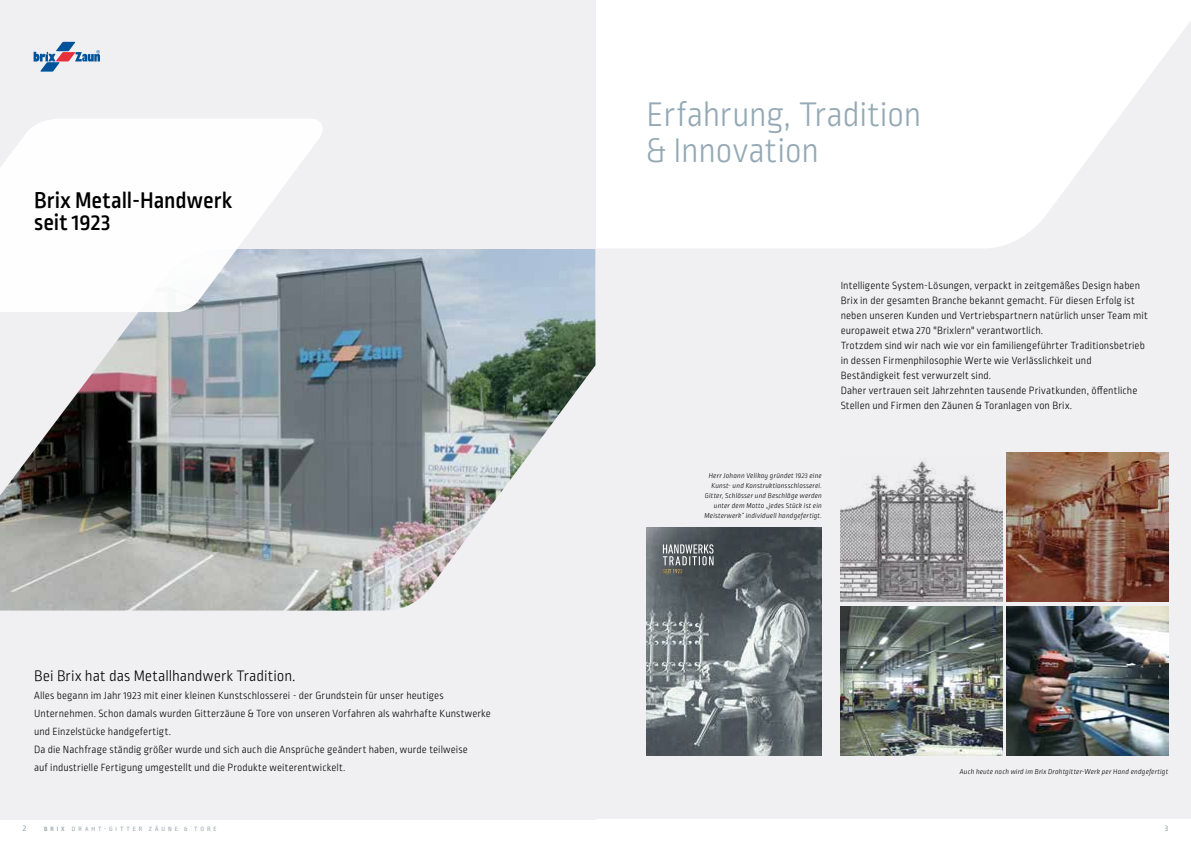
<style>
.page{position:relative;width:1191px;height:842px;background:#fff}
.page>*{position:absolute;margin:0;border:0;box-sizing:border-box;transform-origin:0 0}
.t1{font:300 36px/36px "Ropa Mix Pro";letter-spacing:-.01em;color:#94a9b5}
.t2{font:500 24px/22px "Ropa Mix Pro";letter-spacing:.005em;color:#000}
.t3{font:300 16px "Ropa Mix Pro";letter-spacing:.005em;color:#000}
.t4{font:300 11px/15px "Ropa Mix Pro";letter-spacing:.005em;color:#000}
.t5{font:9px "Ropa Mix Pro";color:#98a6af}
.t6{font:italic 300 7.5px/10px "Ropa Mix Pro";letter-spacing:.02em;color:#000;text-align:right}
.t7{font:6.5px "Ropa Mix Pro";letter-spacing:.45em;color:#98a6af}
.s1{font-weight:700}
</style>
<div class="page">
<div style="left:595px;top:0;width:596px;height:819px;background:#f0f0f3"></div>
<svg style="left:596px;top:0;width:595px;height:248px;fill:#fff"></svg>
<div style="left:0;top:0;width:595px;height:819px;background:#f0f0f3"></div>
<img style="left:0;top:249px;width:595px;height:362px">
<img style="left:840px;top:461px;width:162px;height:140px">
<img style="left:1006px;top:452px;width:162px;height:149px">
<img style="left:840px;top:606px;width:162px;height:149px">
<img style="left:1006px;top:606px;width:162px;height:149px">
<svg style="left:646px;top:527px;width:176px;height:228px"></svg>
<svg style="left:34px;top:41px;width:66px;height:31px"></svg>
<svg style="left:663px;top:544px;width:50px;height:29px"></svg>
<svg style="left:0;top:119px;width:328px;height:193px;fill:#fefefe"></svg>
<h2 class="t2" style="left:34px;top:190px;width:200px">Brix Metall-Handwerk seit 1923</h2>
<h3 class="t3" style="left:34px;top:667px;width:263px">Bei Brix hat das Metallhandwerk Tradition.</h3>
<p class="t4" style="left:34px;top:687px;width:458px;line-height:18px">Alles begann im Jahr 1923 mit einer kleinen Kunstschlosserei - der Grundstein für unser heutiges Unternehmen. Schon damals wurden Gitterzäune &amp; Tore von unseren Vorfahren als wahrhafte Kunstwerke und Einzelstücke handgefertigt.<br>Da die Nachfrage ständig größer wurde und sich auch die Ansprüche geändert haben, wurde teilweise<br>auf industrielle Fertigung umgestellt und die Produkte weiterentwickelt.</p>
<h1 class="t1" style="left:646px;top:98px;width:276px">Erfahrung, Tradition &amp; Innovation</h1>
<p class="t4" style="left:840px;top:279px;width:308px">Intelligente System-Lösungen, verpackt in zeitgemäßes Design haben Brix in der gesamten Branche bekannt gemacht. Für diesen Erfolg ist neben unseren Kunden und Vertriebspartnern natürlich unser Team mit europaweit etwa 270 "Brixlern" verantwortlich.<br>Trotzdem sind wir nach wie vor ein familiengeführter Traditionsbetrieb in dessen Firmenphilosophie Werte wie Verlässlichkeit und Beständigkeit fest verwurzelt sind.<br>Daher vertrauen seit Jahrzehnten tausende Privatkunden, öffentliche Stellen und Firmen den Zäunen &amp; Toranlagen von Brix.</p>
<p class="t6" style="left:704px;top:471px;width:119px">Herr Johann Velikay gründet 1923 eine Kunst- und Konstruktionsschlosserei.<br>Gitter, Schlösser und Beschläge werden unter dem Motto „jedes Stück ist ein Meisterwerk“ individuell handgefertigt.</p>
<p class="t6" style="left:959px;top:767px;width:210px">Auch heute noch wird im Brix Drahtgitter-Werk per Hand endgefertigt</p>
<p class="t5" style="left:23px;top:823px;width:5px">2</p>
<p class="t7" style="left:44px;top:825px;width:174px"><span class="s1">BRIX</span> DRAHT-GITTER ZÄUNE &amp; TORE</p>
<p class="t5" style="left:1164px;top:823px;width:5px">3</p>
</div>
